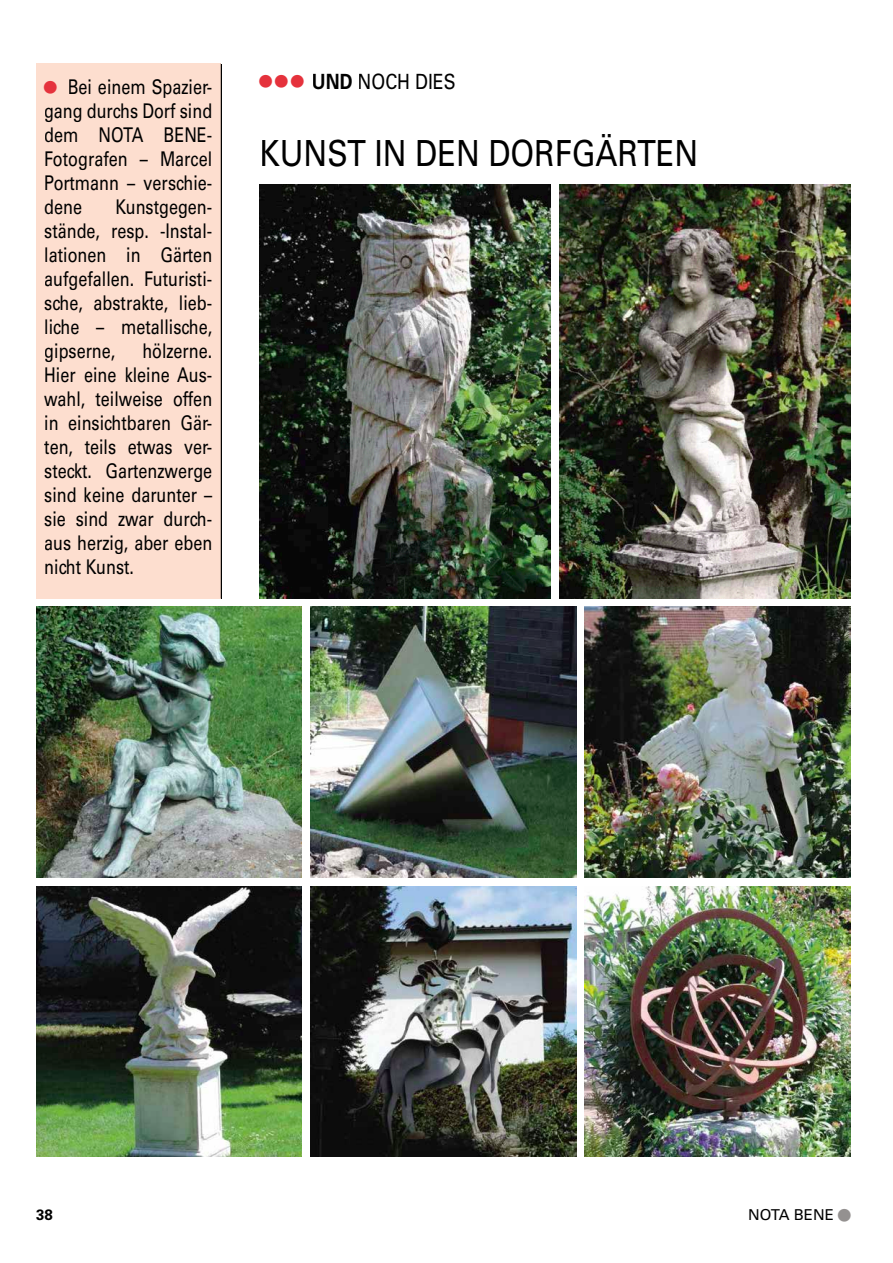
<style>
.page{position:relative;width:893px;height:1263px;background:#fff}
.page>*{position:absolute;margin:0;border:0;box-sizing:border-box;transform-origin:0 0}
.t1{font:36px "Univers LT Std";color:#000;scale:.85 1}
.t2{font:35.25px "Univers LT Std";color:#949190}
.t3{font:21px "Univers LT Std";color:#000;scale:.85 1}
.t4{font:20.25px/24px "Univers LT Std";color:#000;text-align:justify;scale:.8 1}
.t5{font:15px "Univers LT Std";color:#000}
.t6{font:700 15px "Univers LT Std";color:#000}
.s1{font-size:35.25px;color:#e5323c}
.s2{font-weight:700}
</style>
<div class="page">
<img style="left:259px;top:184px;width:292px;height:414px">
<img style="left:559px;top:184px;width:291px;height:414px">
<div style="left:36px;top:63px;width:185px;height:535px;background:#fddecf"></div>
<hr style="left:221px;top:64px;width:1px;height:534px;background:#000">
<img style="left:36px;top:607px;width:266px;height:270px">
<img style="left:310px;top:607px;width:266px;height:270px">
<img style="left:585px;top:607px;width:265px;height:270px">
<img style="left:36px;top:886px;width:266px;height:271px">
<img style="left:310px;top:886px;width:266px;height:271px">
<img style="left:585px;top:886px;width:265px;height:271px">
<p class="t4" style="left:44px;top:75px;width:211px"><span class="s1">•</span> Bei einem Spazier&shy;gang durchs Dorf sind dem NOTA BENE-Foto grafen – Marcel Portmann – verschie&shy;dene</p>
<p class="t4" style="left:44px;top:195px;width:211px;text-indent:71px">Kunstgegen&shy;stände, resp. -Instal&shy;lationen in Gärten aufgefallen. Futuristi&shy;sche, abstrakte, lieb&shy;liche – metallische, gipserne,</p>
<p class="t4" style="left:44px;top:339px;width:211px;text-indent:98px">hölzerne.<br>Hier eine kleine Aus&shy;wahl, teilweise offen in einsichtbaren Gär&shy;ten, teils etwas ver&shy;steckt. Gartenzwerge sind keine darunter – sie sind zwar durch&shy;aus herzig, aber eben nicht Kunst.</p>
<p class="t3" style="left:259px;top:69px;width:233px"><span class="s1">•••</span> <span class="s2">UND</span> NOCH DIES</p>
<h1 class="t1" style="left:259px;top:132px;width:518px">KUNST IN DEN DORFGÄRTEN</h1>
<p class="t6" style="left:36px;top:1206px;width:18px">38</p>
<p class="t5" style="left:748px;top:1206px;width:87px">NOTA BENE</p>
<h2 class="t2" style="left:838px;top:1194px;width:14px">•</h2>
</div>
